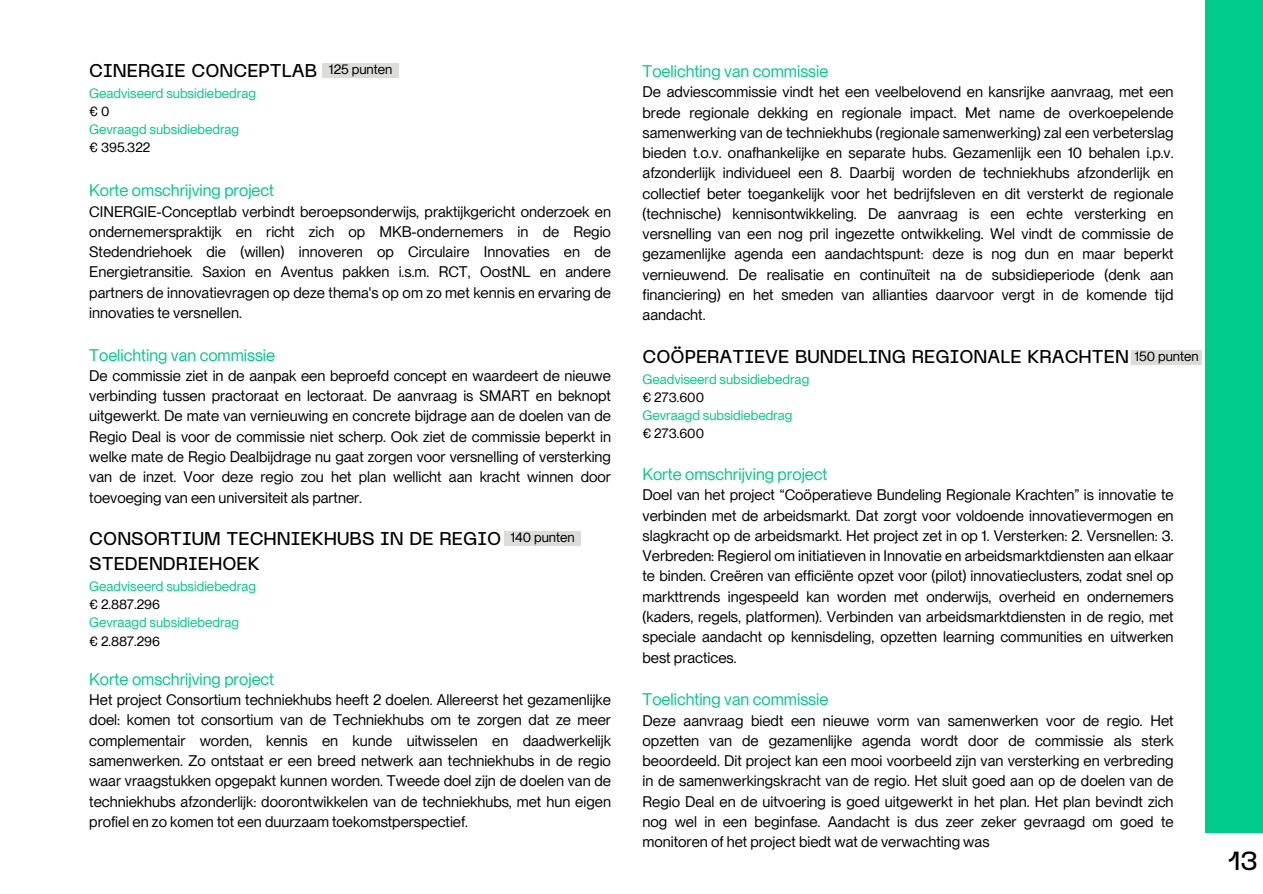
<style>
.page{position:relative;width:1263px;height:894px;background:#fff}
.page>*{position:absolute;margin:0;border:0;box-sizing:border-box;transform-origin:0 0}
.t1{font:500 25.5px "PP Neue Machina";color:#000}
.t2{font:500 18px/24.8px "PP Neue Machina";color:#000}
.t3{font:16.5px "PP Neue Montreal";color:#00ca8c}
.t4{font:15px/20.2px "PP Neue Montreal";color:#000;text-align:justify}
.t5{font:13.5px/18px "PP Neue Montreal";color:#00ca8c}
.t6{font:13.5px "PP Neue Montreal";color:#000}
.s1{color:#000}
</style>
<div class="page">
<div style="left:504px;top:531px;width:77px;height:15px;background:#dcdcd9"></div>
<div style="left:1132px;top:350px;width:70px;height:14px;background:#dcdcd9"></div>
<div style="left:323px;top:63px;width:76px;height:15px;background:#dcdcd9"></div>
<div style="left:1205px;top:0;width:58px;height:831px;background:#00ca8c"></div>
<h4 class="t2" style="left:89px;top:60px;width:229px">CINERGIE CONCEPTLAB</h4>
<h4 class="t5" style="left:89px;top:84px;width:168px">Geadviseerd subsidiebedrag <span class="s1">€0<br></span>Gevraagd subsidiebedrag<br><span class="s1">€ 395.322</span></h4>
<p class="t3" style="left:89px;top:180px;width:186px">Korte omschrijving project</p>
<p class="t4" style="left:89px;top:201px;width:523px">CINERGIE-Conceptlab verbindt beroepsonderwijs, praktijkgericht onderzoek en ondernemerspraktijk en richt zich op MKB-ondernemers in de Regio Stedendriehoek die (willen) innoveren op Circulaire Innovaties en de Energietransitie. Saxion en Aventus pakken i.s.m. RCT, OostNL en andere partners de innovatievragen op deze thema's op om zo met kennis en ervaring de innovaties te versnellen.</p>
<p class="t3" style="left:89px;top:345px;width:187px">Toelichting van commissie</p>
<p class="t4" style="left:89px;top:365px;width:523px">De commissie ziet in de aanpak een beproefd concept en waardeert de nieuwe verbinding tussen practoraat en lectoraat. De aanvraag is SMART en beknopt uitgewerkt. De mate van vernieuwing en concrete bijdrage aan de doelen van de Regio Deal is voor de commissie niet scherp. Ook ziet de commissie beperkt in welke mate de Regio Dealbijdrage nu gaat zorgen voor versnelling of versterking van de inzet. Voor deze regio zou het plan wellicht aan kracht winnen door toevoeging van een universiteit als partner.</p>
<h4 class="t2" style="left:89px;top:528px;width:413px">CONSORTIUM TECHNIEKHUBS IN DE REGIO<br>STEDENDRIEHOEK</h4>
<h4 class="t5" style="left:89px;top:577px;width:168px">Geadviseerd subsidiebedrag <span class="s1">€ 2.887.296<br></span>Gevraagd subsidiebedrag<br><span class="s1">€ 2.887.296</span></h4>
<h2 class="t3" style="left:89px;top:669px;width:186px">Korte omschrijving project</h2>
<h2 class="t4" style="left:89px;top:689px;width:523px">Het project Consortium techniekhubs heeft 2 doelen. Allereerst het gezamenlijke doel: komen tot consortium van de Techniekhubs om te zorgen dat ze meer complementair worden, kennis en kunde uitwisselen en daadwerkelijk samenwerken. Zo ontstaat er een breed netwerk aan techniekhubs in de regio waar vraagstukken opgepakt kunnen worden. Tweede doel zijn de doelen van de techniekhubs afzonderlijk: doorontwikkelen van de techniekhubs, met hun eigen profiel en zo komen tot een duurzaam toekomstperspectief.</h2>
<p class="t6" style="left:329px;top:61px;width:65px">125 punten</p>
<h4 class="t6" style="left:511px;top:529px;width:65px">140 punten</h4>
<h4 class="t3" style="left:642px;top:61px;width:187px">Toelichting van commissie</h4>
<h4 class="t4" style="left:642px;top:82px;width:533px">De adviescommissie vindt het een veelbelovend en kansrijke aanvraag, met een brede regionale dekking en regionale impact. Met name de overkoepelende samenwerking van de techniekhubs (regionale samenwerking) zal een verbeterslag bieden t.o.v. onafhankelijke en separate hubs. Gezamenlijk een 10 behalen i.p.v. afzonderlijk individueel een 8. Daarbij worden de techniekhubs afzonderlijk en collectief beter toegankelijk voor het bedrijfsleven en dit versterkt de regionale (technische) kennisontwikkeling. De aanvraag is een echte versterking en versnelling van een nog pril ingezette ontwikkeling. Wel vindt de commissie de gezamenlijke agenda een aandachtspunt: deze is nog dun en maar beperkt vernieuwend. De realisatie en continuïteit na de subsidieperiode (denk aan financiering) en het smeden van allianties daarvoor vergt in de komende tijd aandacht.</h4>
<h4 class="t2" style="left:642px;top:346px;width:488px">COÖPERATIEVE BUNDELING REGIONALE KRACHTEN</h4>
<h4 class="t5" style="left:642px;top:370px;width:168px">Geadviseerd subsidiebedrag <span class="s1">€ 273.600<br></span>Gevraagd subsidiebedrag<br><span class="s1">€ 273.600</span></h4>
<h4 class="t3" style="left:642px;top:464px;width:186px">Korte omschrijving project</h4>
<h4 class="t4" style="left:642px;top:484px;width:533px">Doel van het project “Coöperatieve Bundeling Regionale Krachten” is innovatie te verbinden met de arbeidsmarkt. Dat zorgt voor voldoende innovatievermogen en slagkracht op de arbeidsmarkt. Het project zet in op 1. Versterken: 2. Versnellen: 3.<br>Verbreden: Regierol om initiatieven in Innovatie en arbeidsmarktdiensten aan elkaar te binden. Creëren van efficiënte opzet voor (pilot) innovatieclusters, zodat snel op markttrends ingespeeld kan worden met onderwijs, overheid en ondernemers (kaders, regels, platformen). Verbinden van arbeidsmarktdiensten in de regio, met speciale aandacht op kennisdeling, opzetten learning communities en uitwerken best practices.</h4>
<h3 class="t3" style="left:642px;top:689px;width:187px">Toelichting van commissie</h3>
<h3 class="t4" style="left:642px;top:709px;width:533px">Deze aanvraag biedt een nieuwe vorm van samenwerken voor de regio. Het opzetten van de gezamenlijke agenda wordt door de commissie als sterk beoordeeld. Dit project kan een mooi voorbeeld zijn van versterking en verbreding in de samenwerkingskracht van de regio. Het sluit goed aan op de doelen van de Regio Deal en de uitvoering is goed uitgewerkt in het plan. Het plan bevindt zich nog wel in een beginfase. Aandacht is dus zeer zeker gevraagd om goed te monitoren of het project biedt wat de verwachting was</h3>
<h4 class="t6" style="left:1135px;top:348px;width:65px">150 punten</h4>
<h1 class="t1" style="left:1227px;top:851px;width:32px">13</h1>
</div>
